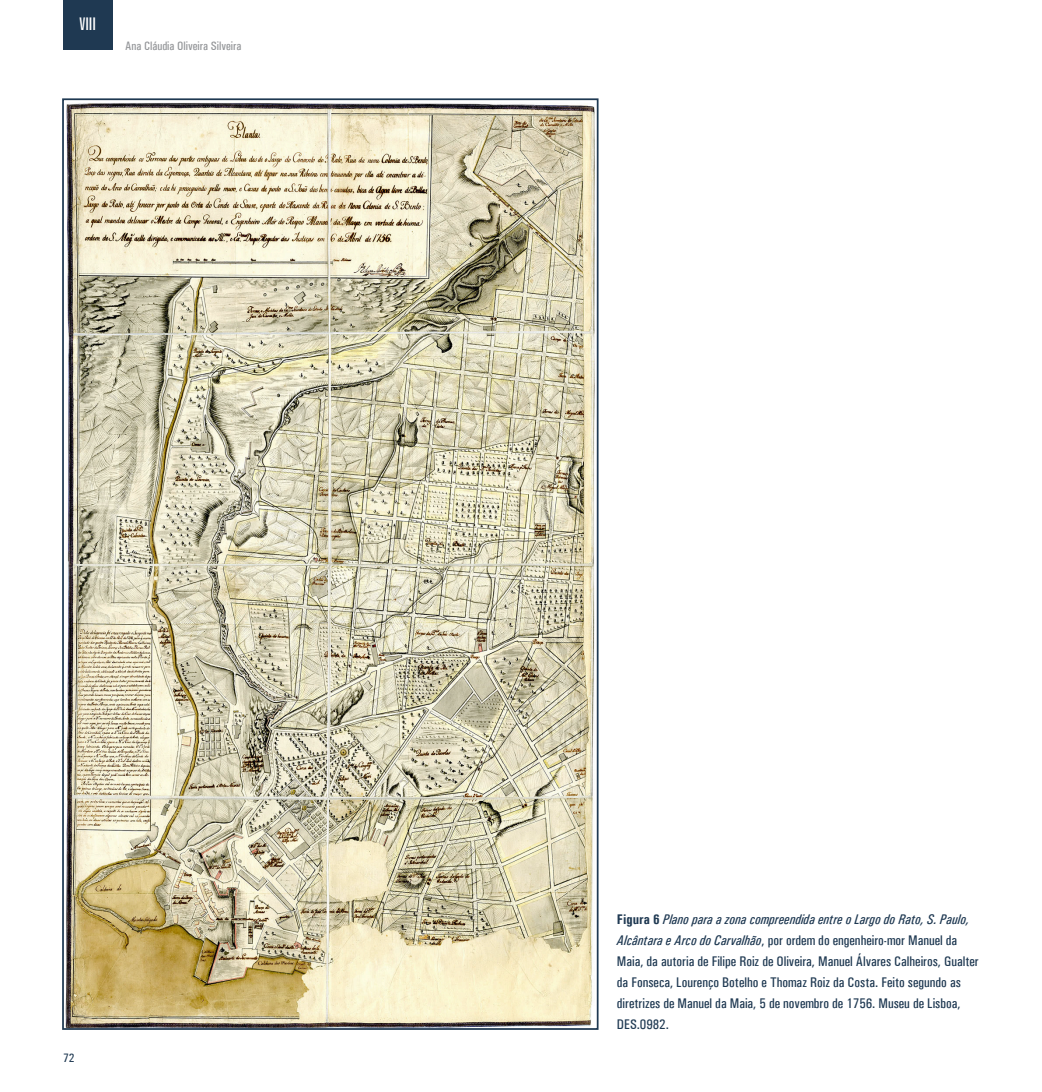
<style>
.page{position:relative;width:1042px;height:1092px;background:#fff}
.page>*{position:absolute;margin:0;border:0;box-sizing:border-box;transform-origin:0 0}
.t1{font:extra-condensed 17.5px "Zurich BT";color:#fff}
.legenda{font:500 condensed 14px/21px "Univers";color:#1f3952}
.t2{font:500 condensed 12.25px "Univers";color:#939598}
.t3{font:500 condensed 12.25px "Univers";color:#1f3952}
.s1{font-weight:700}
.s2{font-style:italic}
</style>
<div class="page">
<div style="left:63px;top:0;width:50px;height:50px;background:#1f3952"></div>
<img style="left:65px;top:102px;width:530px;height:924px">
<p class="t1" style="left:80px;top:14px;width:18px">VIII</p>
<p class="t2" style="left:125px;top:38px;width:118px">Ana Cláudia Oliveira Silveira</p>
<p class="t3" style="left:63px;top:1050px;width:13px">72</p>
<p class="legenda" style="left:617px;top:908px;width:363px"><span class="s1">Figura 6</span> <span class="s2">Plano para a zona compreendida entre o Largo do Rato, S. Paulo, Alcântara e Arco do Carvalhão</span>, por ordem do engenheiro-mor Manuel da Maia, da autoria de Filipe Roiz de Oliveira, Manuel Álvares Calheiros, Gualter da Fonseca, Lourenço Botelho e Thomaz Roiz da Costa. Feito segundo as diretrizes de Manuel da Maia, 5 de novembro de 1756. Museu de Lisboa, DES.0982.</p>
</div>
